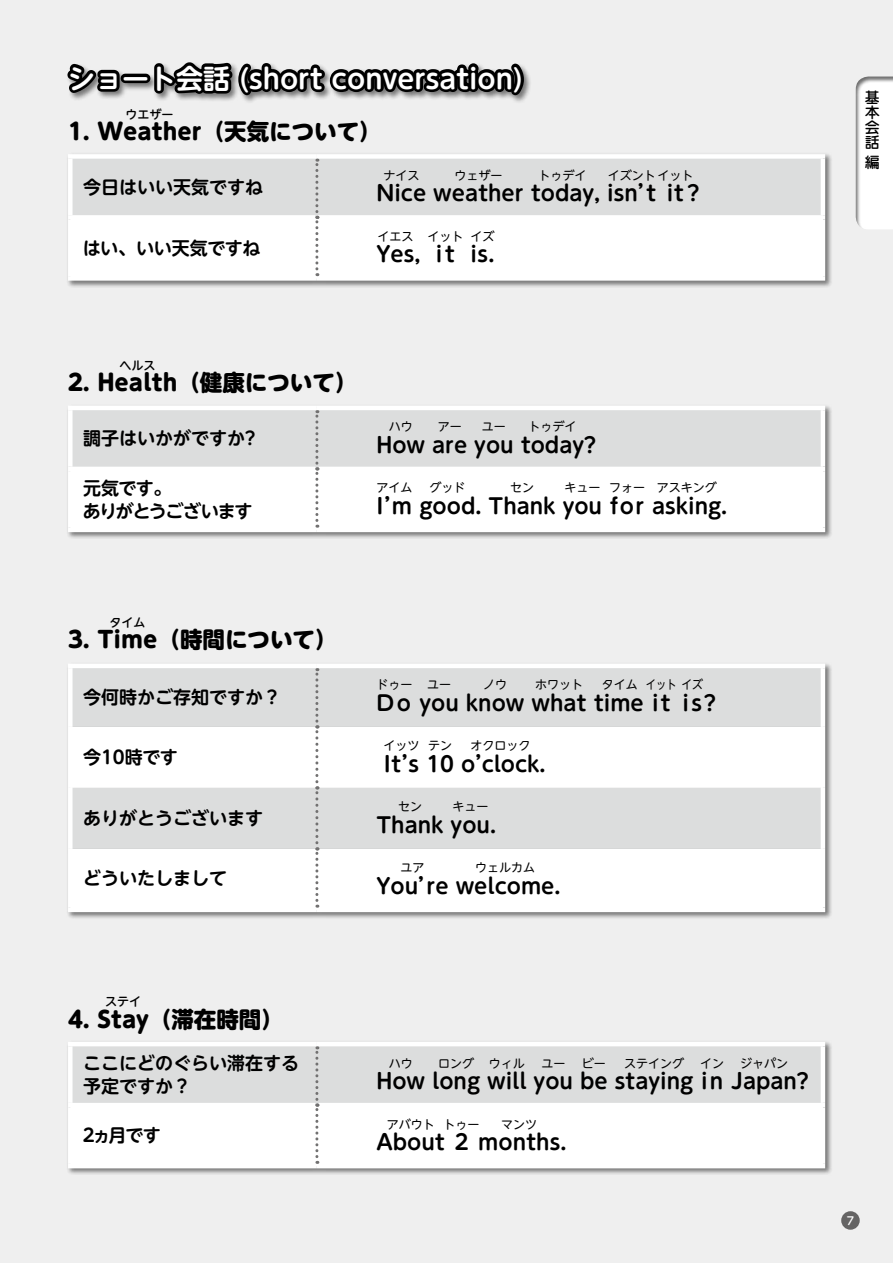
<style>
.page{position:relative;width:893px;height:1263px;background:#efefef}
.page>*{position:absolute;margin:0;border:0;box-sizing:border-box;transform-origin:0 0}
.t1{font:700 27px "UD Shin M Go Pro De";color:#fff}
.t2{font:800 22.5px "UD Shin M Go Pro";color:#000}
.t3{font:700 21px "UD Shin M Go Pro De";color:#000}
.t4{font:700 18px/22.5px "UD Shin M Go Pro De";color:#000}
.t5{font:700 18px/22.5px "UD Shin M Go Pro De";letter-spacing:-.055em;color:#000}
.t6{font:700 18px "UD Shin M Go Pro De";letter-spacing:-.025em;color:#000}
.t7{font:500 15px/15px "Jun 34 Pro";color:#000;text-align:justify}
.t8{font:12px "UD Shin M Go Pro";color:#000}
.t9{font:500 12px "UD Shin M Go Pro";color:#000}
.t10{font:12px "UD Shin M Go Pro";color:#000;scale:.85 1}
.t11{font:500 10.95px "UD Shin M Go Pro";color:#fff}
</style>
<div class="page">
<div style="left:853px;top:76px;width:40px;height:156px;background:#000;opacity:.57"></div>
<div style="left:66px;top:152px;width:767px;height:136px;background:#000;opacity:.5"></div>
<div style="left:73px;top:159px;width:748px;height:56px;background:#dcdddd"></div>
<div style="left:73px;top:220px;width:748px;height:56px;background:#fff"></div>
<div style="left:68px;top:215px;width:247px;height:5px;background:#fff"></div>
<div style="left:318px;top:215px;width:507px;height:5px;background:#fff"></div>
<div style="left:68px;top:276px;width:249px;height:5px;background:#fff"></div>
<div style="left:317px;top:276px;width:508px;height:5px;background:#fff"></div>
<div style="left:68px;top:154px;width:249px;height:5px;background:#fff"></div>
<div style="left:68px;top:159px;width:5px;height:56px;background:#fff"></div>
<div style="left:317px;top:154px;width:508px;height:5px;background:#fff"></div>
<hr style="left:821px;top:159px;width:4px;height:56px;background:#fff">
<div style="left:68px;top:220px;width:5px;height:56px;background:#fff"></div>
<hr style="left:821px;top:220px;width:4px;height:56px;background:#fff">
<div style="left:66px;top:404px;width:767px;height:135px;background:#000;opacity:.5"></div>
<div style="left:73px;top:410px;width:748px;height:57px;background:#dcdddd"></div>
<div style="left:73px;top:471px;width:748px;height:57px;background:#fff"></div>
<hr style="left:68px;top:467px;width:247px;height:4px;background:#fff">
<hr style="left:318px;top:467px;width:507px;height:4px;background:#fff">
<hr style="left:68px;top:528px;width:249px;height:4px;background:#fff">
<hr style="left:317px;top:528px;width:508px;height:4px;background:#fff">
<hr style="left:68px;top:406px;width:249px;height:4px;background:#fff">
<div style="left:68px;top:410px;width:5px;height:57px;background:#fff"></div>
<hr style="left:317px;top:406px;width:508px;height:4px;background:#fff">
<hr style="left:821px;top:410px;width:4px;height:57px;background:#fff">
<div style="left:68px;top:471px;width:5px;height:57px;background:#fff"></div>
<hr style="left:821px;top:471px;width:4px;height:57px;background:#fff">
<svg style="left:315px;top:410px;width:3px;height:118px"></svg>
<div style="left:66px;top:1040px;width:767px;height:136px;background:#000;opacity:.5"></div>
<div style="left:73px;top:1046px;width:748px;height:57px;background:#dcdddd"></div>
<div style="left:73px;top:1107px;width:748px;height:57px;background:#fff"></div>
<hr style="left:68px;top:1103px;width:247px;height:4px;background:#fff">
<hr style="left:318px;top:1103px;width:507px;height:4px;background:#fff">
<hr style="left:68px;top:1164px;width:249px;height:4px;background:#fff">
<hr style="left:317px;top:1164px;width:508px;height:4px;background:#fff">
<hr style="left:68px;top:1042px;width:249px;height:4px;background:#fff">
<div style="left:68px;top:1046px;width:5px;height:57px;background:#fff"></div>
<hr style="left:317px;top:1042px;width:508px;height:4px;background:#fff">
<hr style="left:821px;top:1046px;width:4px;height:57px;background:#fff">
<div style="left:68px;top:1107px;width:5px;height:57px;background:#fff"></div>
<hr style="left:821px;top:1107px;width:4px;height:57px;background:#fff">
<svg style="left:315px;top:1046px;width:3px;height:118px"></svg>
<div style="left:66px;top:662px;width:767px;height:257px;background:#000;opacity:.5"></div>
<div style="left:73px;top:668px;width:748px;height:59px;background:#dcdddd"></div>
<svg style="left:73px;top:727px;width:748px;height:181px;fill:#fff"></svg>
<hr style="left:68px;top:908px;width:249px;height:4px;background:#fff">
<hr style="left:317px;top:908px;width:508px;height:4px;background:#fff">
<hr style="left:68px;top:664px;width:249px;height:4px;background:#fff">
<div style="left:68px;top:668px;width:5px;height:59px;background:#fff"></div>
<hr style="left:317px;top:664px;width:508px;height:4px;background:#fff">
<hr style="left:821px;top:668px;width:4px;height:59px;background:#fff">
<div style="left:68px;top:727px;width:5px;height:61px;background:#fff"></div>
<hr style="left:821px;top:727px;width:4px;height:61px;background:#fff">
<div style="left:68px;top:788px;width:5px;height:61px;background:#fff"></div>
<hr style="left:821px;top:788px;width:4px;height:61px;background:#fff">
<div style="left:68px;top:849px;width:5px;height:59px;background:#fff"></div>
<hr style="left:821px;top:849px;width:4px;height:59px;background:#fff">
<svg style="left:315px;top:668px;width:3px;height:240px"></svg>
<div style="left:66px;top:61px;width:466px;height:43px;background:#000;opacity:.5"></div>
<svg style="left:66px;top:61px;width:57px;height:35px"></svg>
<div style="left:121px;top:74px;width:29px;height:9px;border:6px solid #000;border-radius:2px"></div>
<svg style="left:151px;top:61px;width:377px;height:215px"></svg>
<div style="left:841px;top:1211px;width:19px;height:19px;background:#656464;border-radius:50%"></div>
<p class="t1" style="left:68px;top:56px;width:457px">ショート会話 (short conversation)</p>
<p class="t9" style="left:126px;top:104px;width:49px">ウエザー</p>
<p class="t2" style="left:68px;top:113px;width:315px">1. Weather（天気について）</p>
<p class="t8" style="left:383px;top:166px;width:38px">ナイス</p>
<p class="t8" style="left:454px;top:166px;width:49px">ウェザー</p>
<p class="t8" style="left:538px;top:166px;width:49px">トゥデイ</p>
<p class="t8" style="left:608px;top:166px;width:87px">イズントイット</p>
<p class="t4" style="left:83px;top:175px;width:182px">今日はいい天気ですね</p>
<p class="t3" style="left:376px;top:176px;width:324px">Nice weather today, isn’t it ?</p>
<p class="t8" style="left:377px;top:227px;width:37px">イエス</p>
<p class="t8" style="left:427px;top:227px;width:37px">イット</p>
<p class="t8" style="left:470px;top:227px;width:25px">イズ</p>
<p class="t6" style="left:83px;top:233px;width:179px">はい､いい天気ですね</p>
<p class="t3" style="left:376px;top:237px;width:119px">Yes, it is.</p>
<p class="t9" style="left:119px;top:356px;width:37px">ヘルス</p>
<p class="t2" style="left:68px;top:364px;width:291px">2. Health（健康について）</p>
<p class="t8" style="left:389px;top:417px;width:25px">ハウ</p>
<p class="t8" style="left:438px;top:417px;width:25px">アー</p>
<p class="t8" style="left:482px;top:417px;width:25px">ユー</p>
<p class="t8" style="left:528px;top:417px;width:49px">トゥデイ</p>
<p class="t4" style="left:83px;top:426px;width:174px">調子はいかがですか?</p>
<p class="t3" style="left:376px;top:428px;width:221px">How are you today?</p>
<p class="t5" style="left:83px;top:476px;width:171px">元気です。<br>ありがとうございます</p>
<p class="t9" style="left:109px;top:612px;width:37px">タイム</p>
<p class="t2" style="left:68px;top:621px;width:271px">3. Time（時間について）</p>
<p class="t8" style="left:376px;top:478px;width:37px">アイム</p>
<p class="t8" style="left:429px;top:478px;width:37px">グッド</p>
<p class="t8" style="left:510px;top:478px;width:25px">セン</p>
<p class="t8" style="left:564px;top:478px;width:37px">キュー</p>
<p class="t8" style="left:609px;top:478px;width:37px">フォー</p>
<p class="t8" style="left:657px;top:478px;width:61px">アスキング</p>
<p class="t3" style="left:376px;top:489px;width:352px">I’m good. Thank you for asking.</p>
<p class="t8" style="left:376px;top:675px;width:37px">ドゥー</p>
<p class="t8" style="left:427px;top:675px;width:25px">ユー</p>
<p class="t8" style="left:483px;top:675px;width:25px">ノウ</p>
<p class="t8" style="left:535px;top:675px;width:49px">ホワット</p>
<p class="t8" style="left:602px;top:675px;width:37px">タイム</p>
<p class="t10" style="left:646px;top:675px;width:69px">イットイズ</p>
<p class="t4" style="left:83px;top:685px;width:200px">今何時かご存知ですか？</p>
<p class="t3" style="left:376px;top:686px;width:346px">Do you know what time it is？</p>
<p class="t8" style="left:383px;top:736px;width:38px">イッツ</p>
<p class="t8" style="left:428px;top:736px;width:25px">テン</p>
<p class="t8" style="left:470px;top:736px;width:61px">オクロック</p>
<p class="t4" style="left:83px;top:745px;width:96px">今10時です</p>
<p class="t3" style="left:384px;top:747px;width:163px">It’s 10 o’clock.</p>
<p class="t8" style="left:398px;top:797px;width:25px">セン</p>
<p class="t8" style="left:452px;top:797px;width:37px">キュー</p>
<p class="t4" style="left:83px;top:806px;width:182px">ありがとうございます</p>
<p class="t3" style="left:376px;top:808px;width:121px">Thank you.</p>
<p class="t8" style="left:401px;top:858px;width:25px">ユア</p>
<p class="t8" style="left:475px;top:858px;width:61px">ウェルカム</p>
<p class="t4" style="left:83px;top:866px;width:146px">どういたしまして</p>
<p class="t3" style="left:376px;top:869px;width:186px">You’re welcome.</p>
<p class="t7" style="left:865px;top:88px;width:16px">基本会話</p>
<p class="t7" style="left:865px;top:153px;width:16px">編</p>
<p class="t9" style="left:105px;top:992px;width:37px">ステイ</p>
<p class="t2" style="left:68px;top:1001px;width:217px">4. Stay（滞在時間）</p>
<p class="t4" style="left:83px;top:1051px;width:218px">ここにどのぐらい滞在する予定ですか？</p>
<p class="t8" style="left:389px;top:1053px;width:25px">ハウ</p>
<p class="t8" style="left:438px;top:1053px;width:37px">ロング</p>
<p class="t8" style="left:489px;top:1053px;width:37px">ウィル</p>
<p class="t8" style="left:541px;top:1053px;width:25px">ユー</p>
<p class="t8" style="left:582px;top:1053px;width:25px">ビー</p>
<p class="t8" style="left:624px;top:1053px;width:61px">ステイング</p>
<p class="t8" style="left:700px;top:1053px;width:25px">イン</p>
<p class="t8" style="left:740px;top:1053px;width:49px">ジャパン</p>
<p class="t3" style="left:376px;top:1064px;width:434px">How long will you be staying in Japan?</p>
<p class="t8" style="left:387px;top:1114px;width:49px">アバウト</p>
<p class="t8" style="left:444px;top:1114px;width:37px">トゥー</p>
<p class="t8" style="left:501px;top:1114px;width:37px">マンツ</p>
<p class="t4" style="left:80px;top:1123px;width:83px">２ヵ月です</p>
<p class="t3" style="left:376px;top:1125px;width:94px">About 2</p>
<p class="t3" style="left:478px;top:1125px;width:90px">months.</p>
<p class="t11" style="left:847px;top:1211px;width:9px">7</p>
</div>
